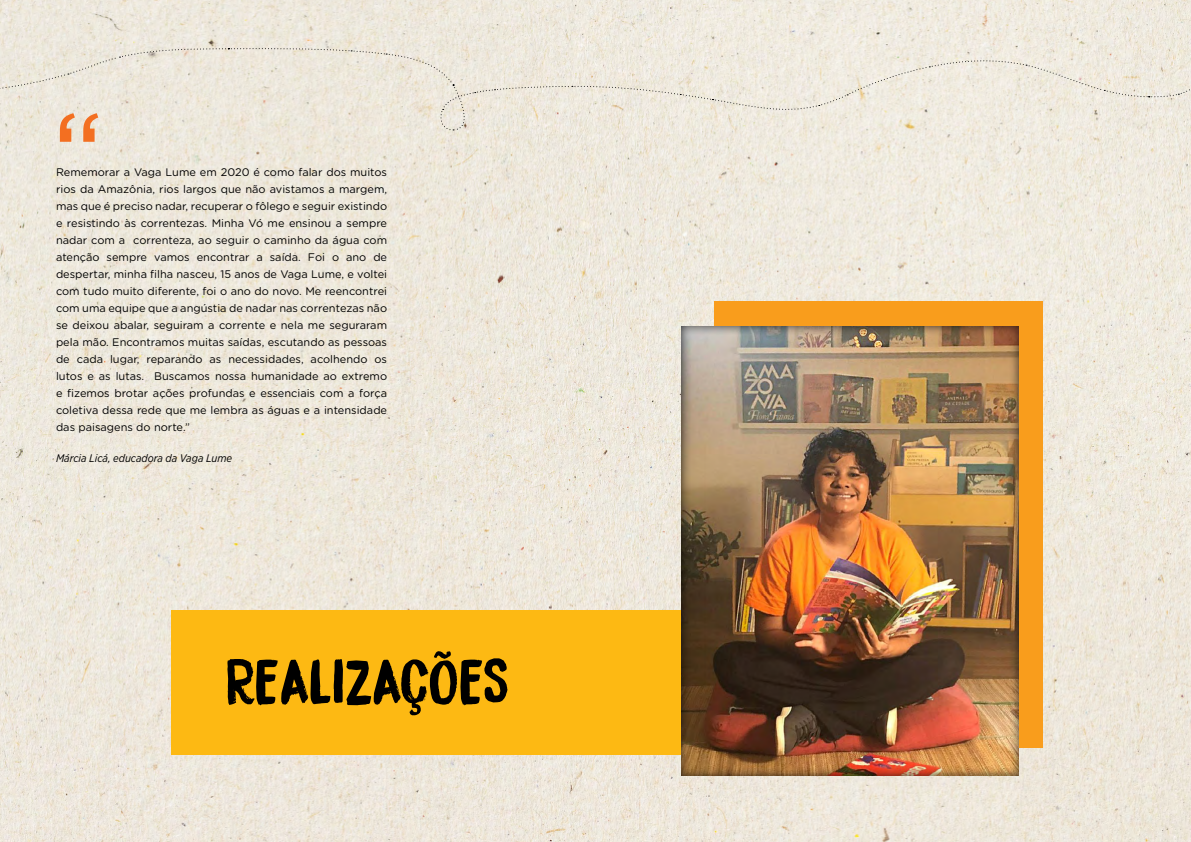
<style>
.page{position:relative;width:1191px;height:842px;background:#fff}
.page>*{position:absolute;margin:0;border:0;box-sizing:border-box;transform-origin:0 0}
.t1{font:127px "Gotham Narrow";color:#f36f21}
.t2{font:57px "DK Bocadillo";letter-spacing:-.02em;color:#000}
.t3{font:11px/17px "Gotham Rounded";color:#000;text-align:justify}
.t4{font:italic 11px "Gotham Narrow";color:#000}
</style>
<div class="page">
<img style="left:0;top:0;width:1191px;height:842px">
<div style="left:171px;top:610px;width:568px;height:144px;background:#fdb913"></div>
<div style="left:714px;top:301px;width:328px;height:446px;background:#f99d1c"></div>
<svg style="left:0;top:48px;width:1191px;height:83px;background:#ece7db"></svg>
<div style="left:672px;top:319px;width:354px;height:457px;background:#000;opacity:.75"></div>
<h1 class="t1" style="left:52px;top:79px;width:53px">“</h1>
<p class="t3" style="left:56px;top:163px;width:333px">Rememorar a Vaga Lume em 2020 é como falar dos muitos rios da Amazônia, rios largos que não avistamos a margem, mas que é preciso nadar, recuperar o fôlego e seguir existindo e resistindo às correntezas. Minha Vó me ensinou a sempre nadar com a correnteza, ao seguir o caminho da água com atenção sempre vamos encontrar a saída. Foi o ano de despertar, minha filha nasceu, 15 anos de Vaga Lume, e voltei com tudo muito diferente, foi o ano do novo. Me reencontrei com uma equipe que a angústia de nadar nas correntezas não se deixou abalar, seguiram a corrente e nela me seguraram pela mão. Encontramos muitas saídas, escutando as pessoas de cada lugar, reparando as necessidades, acolhendo os lutos e as lutas. Buscamos nossa humanidade ao extremo e fizemos brotar ações profundas e essenciais com a força coletiva dessa rede que me lembra as águas e a intensidade das paisagens do norte.”</p>
<p class="t4" style="left:56px;top:451px;width:178px">Márcia Licá, educadora da Vaga Lume</p>
<h2 class="t2" style="left:226px;top:646px;width:285px">REALIZAÇÕES</h2>
</div>
